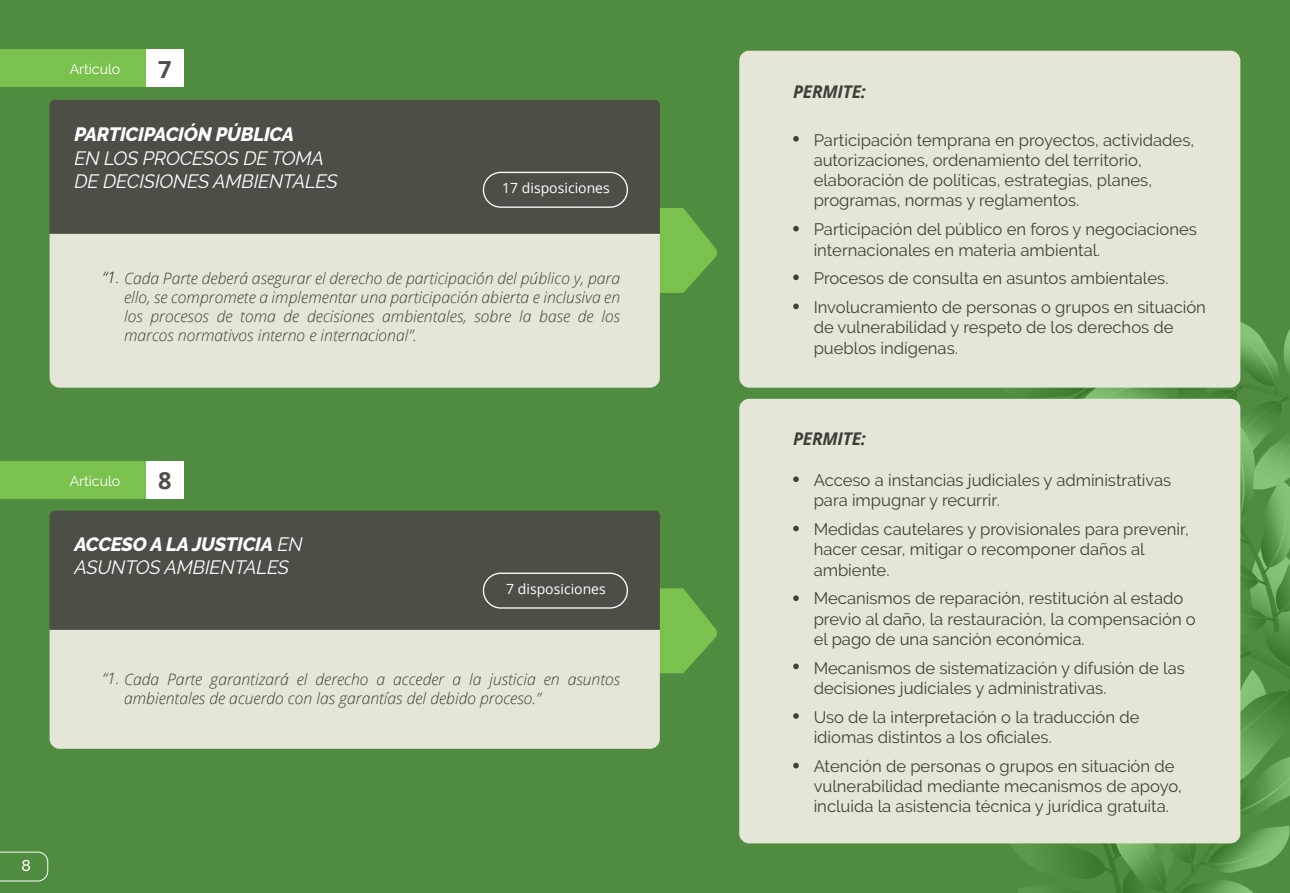
<style>
.page{position:relative;width:1290px;height:893px;background:#4f8c3f}
.page>*{position:absolute;margin:0;border:0;box-sizing:border-box;transform-origin:0 0}
.t1{font:700 23.62px "Open Sans";color:#4c4f45}
.t2{font:italic 19.25px/22.8px "Raleway";letter-spacing:-.01em;color:#fff}
.t3{font:italic 800 19.25px/24.5px "Raleway";letter-spacing:-.01em;color:#fff}
.t4{font:italic 700 17.5px "Open Sans";letter-spacing:-.02em;color:#3e4038}
.t5{font:16.62px/20.1px "Raleway";color:#3f4139}
.t6{font:italic 300 15.75px/19.2px "Open Sans";color:#3f4139;text-align:justify}
.t7{font:500 15.75px "Raleway";color:#fff}
.t8{font:14.17px "Raleway";letter-spacing:-.005em;color:#fff}
.t9{font:14px "Open Sans";color:#fff}
.s1{font-weight:400}
.s2{color:#231f20}
.s3{font-weight:800}
</style>
<div class="page">
<svg style="left:912px;top:301px;width:378px;height:592px"></svg>
<svg style="left:660px;top:208px;width:57px;height:85px"></svg>
<svg style="left:660px;top:588px;width:57px;height:85px"></svg>
<div style="left:739px;top:51px;width:501px;height:337px;background:#e5e6d7;border-radius:10px"></div>
<div style="left:739px;top:399px;width:501px;height:444px;background:#e5e6d7;border-radius:10px"></div>
<div style="left:0;top:50px;width:146px;height:37px;background:#7ac24d"></div>
<div style="left:146px;top:50px;width:38px;height:37px;background:#fff"></div>
<div style="left:0;top:462px;width:146px;height:37px;background:#7ac24d"></div>
<div style="left:146px;top:462px;width:38px;height:37px;background:#fff"></div>
<div style="left:50px;top:630px;width:610px;height:119px;background:#e5e6d7"></div>
<div style="left:50px;top:511px;width:610px;height:119px;background:#4c4f45"></div>
<div style="left:50px;top:100px;width:610px;height:134px;background:#4c4f45"></div>
<div style="left:50px;top:234px;width:610px;height:154px;background:#e5e6d7"></div>
<div style="left:483px;top:573px;width:145px;height:36px;border:1px solid #fff;border-radius:17px"></div>
<div style="left:483px;top:172px;width:145px;height:36px;border:1px solid #fff;border-radius:17px"></div>
<svg style="left:793px;top:136px;width:6px;height:6px"></svg>
<svg style="left:793px;top:226px;width:6px;height:5px"></svg>
<svg style="left:793px;top:275px;width:6px;height:5px"></svg>
<svg style="left:793px;top:304px;width:6px;height:5px"></svg>
<svg style="left:793px;top:476px;width:6px;height:6px"></svg>
<svg style="left:793px;top:526px;width:6px;height:5px"></svg>
<svg style="left:793px;top:595px;width:6px;height:6px"></svg>
<svg style="left:793px;top:664px;width:6px;height:5px"></svg>
<svg style="left:793px;top:713px;width:6px;height:6px"></svg>
<svg style="left:793px;top:763px;width:6px;height:5px"></svg>
<svg style="left:0;top:852px;width:48px;height:29px"></svg>
<p class="t8" style="left:70px;top:60px;width:52px">Artículo</p>
<p class="t1" style="left:158px;top:53px;width:15px">7</p>
<p class="t3" style="left:74px;top:122px;width:251px">PARTICIPACIÓN PÚBLICA<br><span class="s1">EN LOS PROCESOS DE TOMA</span></p>
<p class="t2" style="left:74px;top:170px;width:265px">DE DECISIONES AMBIENTALES</p>
<p class="t9" style="left:502px;top:178px;width:109px">17 disposiciones</p>
<p class="t6" style="left:124px;top:268px;width:498px;text-indent:-22px"><span class="s2">“1.</span> Cada Parte deberá asegurar el derecho de participación del público y, para ello, se compromete a implementar una participación abierta e inclusiva en los procesos de toma de decisiones ambientales, sobre la base de los marcos normativos interno e internacional”.</p>
<p class="t8" style="left:70px;top:472px;width:52px">Artículo</p>
<p class="t1" style="left:158px;top:463px;width:15px">8</p>
<p class="t2" style="left:74px;top:533px;width:230px"><span class="s3">ACCESO A LA JUSTICIA</span> EN<br>ASUNTOS AMBIENTALES</p>
<p class="t9" style="left:506px;top:579px;width:101px">7 disposiciones</p>
<p class="t6" style="left:124px;top:669px;width:498px;text-indent:-22px">“1. Cada Parte garantizará el derecho a acceder a la justicia en asuntos ambientales de acuerdo con las garantías del debido proceso.”</p>
<p class="t7" style="left:22px;top:856px;width:11px">8</p>
<p class="t4" style="left:793px;top:79px;width:74px">PERMITE:</p>
<p class="t5" style="left:814px;top:130px;width:382px">Participación temprana en proyectos, actividades, autorizaciones, ordenamiento del territorio, elaboración de políticas, estrategias, planes, programas, normas y reglamentos.</p>
<p class="t5" style="left:814px;top:219px;width:385px">Participación del público en foros y negociaciones internacionales en materia ambiental.</p>
<p class="t5" style="left:814px;top:264px;width:394px;line-height:28.9px">Procesos de consulta en asuntos ambientales.<br>Involucramiento de personas o grupos en situación</p>
<p class="t5" style="left:814px;top:317px;width:361px">de vulnerabilidad y respeto de los derechos de pueblos indígenas.</p>
<p class="t4" style="left:793px;top:426px;width:74px">PERMITE:</p>
<p class="t5" style="left:814px;top:470px;width:359px">Acceso a instancias judiciales y administrativas para impugnar y recurrir.</p>
<p class="t5" style="left:814px;top:519px;width:377px">Medidas cautelares y provisionales para prevenir, hacer cesar, mitigar o recomponer daños al ambiente.</p>
<p class="t5" style="left:814px;top:588px;width:384px">Mecanismos de reparación, restitución al estado previo al daño, la restauración, la compensación o el pago de una sanción económica.</p>
<p class="t5" style="left:814px;top:658px;width:373px">Mecanismos de sistematización y difusión de las decisiones judiciales y administrativas.</p>
<p class="t5" style="left:814px;top:707px;width:327px">Uso de la interpretación o la traducción de idiomas distintos a los oficiales.</p>
<p class="t5" style="left:814px;top:756px;width:370px">Atención de personas o grupos en situación de vulnerabilidad mediante mecanismos de apoyo, incluida la asistencia técnica y jurídica gratuita.</p>
</div>
